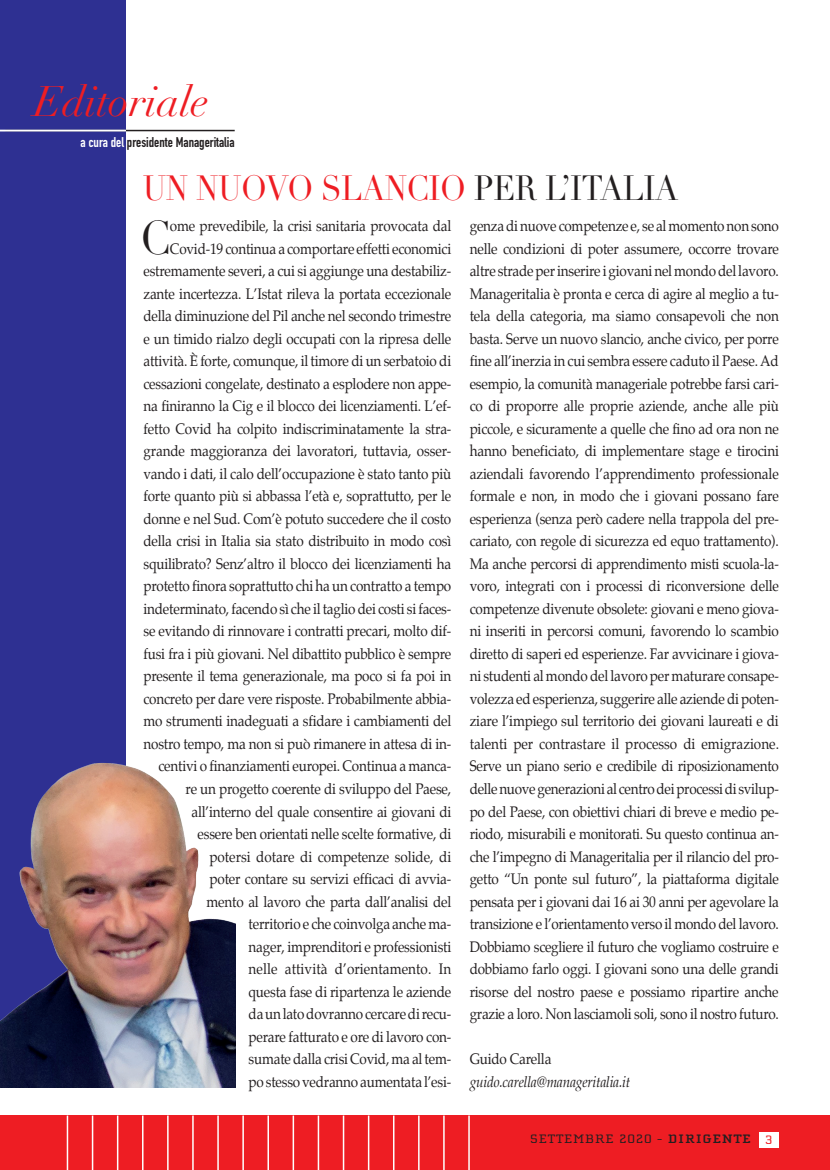
<style>
.page{position:relative;width:830px;height:1170px;background:#fff}
.page>*{position:absolute;margin:0;border:0;box-sizing:border-box;transform-origin:0 0}
.t1{font:46.65px "Didot LH";color:#231f20;scale:.9 1}
.t2{font:italic 42px "Didot LH";letter-spacing:-.005em;color:#ee1d23}
.t3{font:34.5px "Didot LH";letter-spacing:-.015em;color:#ee1d23;scale:.9 1}
.t4{font:15px/22.5px "Palatino";letter-spacing:-.015em;color:#231f20;text-align:right;scale:.9 1}
.t5{font:italic 15px "Palatino";letter-spacing:-.015em;color:#231f20;scale:.9 1}
.t6{font:13.95px "DIN Engschrift";color:#231f20}
.t7{font:12.6px "Cholla Slab";letter-spacing:.05em;color:#231f20;scale:1.2 1}
.s1{color:#fff}
.s2{color:#231f20}
.s3{font-weight:700}
.s4{color:#ee1d23}
</style>
<div class="page">
<div style="left:0;top:0;width:126px;height:1087px;background:#2e3092"></div>
<hr style="left:5px;top:130px;width:229px;height:1px;background:#231f20">
<div style="left:0;top:1115px;width:829px;height:54px;background:#ee1d23"></div>
<hr style="left:67px;top:1115px;width:1px;height:54px;background:#fff">
<hr style="left:92px;top:1115px;width:1px;height:54px;background:#fff">
<hr style="left:117px;top:1115px;width:1px;height:54px;background:#fff">
<hr style="left:142px;top:1115px;width:1px;height:54px;background:#fff">
<hr style="left:167px;top:1115px;width:1px;height:54px;background:#fff">
<hr style="left:192px;top:1115px;width:2px;height:54px;background:#fff">
<hr style="left:217px;top:1115px;width:2px;height:54px;background:#fff">
<hr style="left:242px;top:1115px;width:2px;height:54px;background:#fff">
<hr style="left:267px;top:1115px;width:2px;height:54px;background:#fff">
<hr style="left:292px;top:1115px;width:2px;height:54px;background:#fff">
<hr style="left:317px;top:1115px;width:2px;height:54px;background:#fff">
<hr style="left:342px;top:1115px;width:2px;height:54px;background:#fff">
<hr style="left:368px;top:1115px;width:1px;height:54px;background:#fff">
<hr style="left:393px;top:1115px;width:1px;height:54px;background:#fff">
<hr style="left:418px;top:1115px;width:1px;height:54px;background:#fff">
<hr style="left:443px;top:1115px;width:1px;height:54px;background:#fff">
<hr style="left:468px;top:1115px;width:1px;height:54px;background:#fff">
<div style="left:758px;top:1131px;width:20px;height:16px;background:#fff"></div>
<img style="left:0;top:763px;width:235px;height:324px">
<hr style="left:0;top:130px;width:126px;height:1px;background:#fff">
<h2 class="t2" style="left:34px;top:76px;width:176px">Editoriale</h2>
<p class="t6" style="left:80px;top:134px;width:156px"><span class="s1">a cura del</span> presidente Manageritalia</p>
<h3 class="t3" style="left:143px;top:167px;width:596px">UN NUOVO SLANCIO <span class="s2">PER L’ITALIA</span></h3>
<h1 class="t1" style="left:140px;top:210px;width:35px">C</h1>
<p class="t4" style="left:143px;top:215px;width:343px">ome prevedibile, la crisi sanitaria provocata dal Covid-19 continua a comportare effetti economici estremamente severi, a cui si aggiunge una destabiliz&shy;zante incertezza. L’Istat rileva la portata eccezionale della diminuzione del Pil anche nel secondo trimestre e un timido rialzo degli occupati con la ripresa delle attività. È forte, comunque, il timore di un serbatoio di cessazioni congelate, destinato a esplodere non appe&shy;na finiranno la Cig e il blocco dei licenziamenti. L’ef&shy;fetto Covid ha colpito indiscriminatamente la stra&shy;grande maggioranza dei lavoratori, tuttavia, osser&shy;vando i dati, il calo dell’occupazione è stato tanto più forte quanto più si abbassa l’età e, soprattutto, per le donne e nel Sud. Com’è potuto succedere che il costo della crisi in Italia sia stato distribuito in modo così squilibrato? Senz’altro il blocco dei licenziamenti ha protetto finora soprattutto chi ha un contratto a tempo indeterminato, facendo sì che il taglio dei costi si faces&shy;se evitando di rinnovare i contratti precari, molto dif&shy;fusi fra i più giovani. Nel dibattito pubblico è sempre presente il tema generazionale, ma poco si fa poi in concreto per dare vere risposte. Probabilmente abbia&shy;mo strumenti inadeguati a sfidare i cambiamenti del nostro tempo, ma non si può rimanere in attesa di in&shy;centivi o finanziamenti europei. Continua a manca&shy;re un progetto coerente di sviluppo del Paese, all’interno del quale consentire ai giovani di<br>essere ben orientati nelle scelte formative, di<br>potersi dotare di competenze solide, di<br>poter contare su servizi efficaci di avvia-<br>mento al lavoro che parta dall’analisi del<br>territorio e che coinvolga anche ma-<br>nager, imprenditori e professionisti<br>nelle attività d’orientamento. In<br>questa fase di ripartenza le aziende<br>da un lato dovranno cercare di recu-<br>perare fatturato e ore di lavoro con-<br>sumate dalla crisi Covid, ma al tem-<br>po stesso vedranno aumentata l’esi-</p>
<p class="t4" style="left:469px;top:215px;width:345px;text-align:justify">genza di nuove competenze e, se al momento non sono nelle condizioni di poter assumere, occorre trovare altre strade per inserire i giovani nel mondo del lavoro.<br>Manageritalia è pronta e cerca di agire al meglio a tu&shy;tela della categoria, ma siamo consapevoli che non basta. Serve un nuovo slancio, anche civico, per porre fine all’inerzia in cui sembra essere caduto il Paese. Ad esempio, la comunità manageriale potrebbe farsi cari&shy;co di proporre alle proprie aziende, anche alle più piccole, e sicuramente a quelle che fino ad ora non ne hanno beneficiato, di implementare stage e tirocini aziendali favorendo l’apprendimento professionale formale e non, in modo che i giovani possano fare esperienza (senza però cadere nella trappola del pre&shy;cariato, con regole di sicurezza ed equo trattamento).<br>Ma anche percorsi di apprendimento misti scuola-la&shy;voro, integrati con i processi di riconversione delle competenze divenute obsolete: giovani e meno giova&shy;ni inseriti in percorsi comuni, favorendo lo scambio diretto di saperi ed esperienze. Far avvicinare i giova&shy;ni studenti al mondo del lavoro per maturare consape&shy;volezza ed esperienza, suggerire alle aziende di poten&shy;ziare l’impiego sul territorio dei giovani laureati e di talenti per contrastare il processo di emigrazione.<br>Serve un piano serio e credibile di riposizionamento delle nuove generazioni al centro dei processi di svilup&shy;po del Paese, con obiettivi chiari di breve e medio pe&shy;riodo, misurabili e monitorati. Su questo continua an&shy;che l’impegno di Manageritalia per il rilancio del pro&shy;getto “Un ponte sul futuro”, la piattaforma digitale pensata per i giovani dai 16 ai 30 anni per agevolare la transizione e l’orientamento verso il mondo del lavoro.<br>Dobbiamo scegliere il futuro che vogliamo costruire e dobbiamo farlo oggi. I giovani sono una delle grandi risorse del nostro paese e possiamo ripartire anche grazie a loro. Non lasciamoli soli, sono il nostro futuro.</p>
<p class="t4" style="left:469px;top:1047px;width:92px">Guido Carella</p>
<p class="t5" style="left:469px;top:1072px;width:180px">guido.carella@manageritalia.it</p>
<p class="t7" style="left:530px;top:1132px;width:203px">SETTEMBRE 2020 - <span class="s3">DIRIGENTE</span> <span class="s4">3</span></p>
<p class="t7" style="left:564px;top:1134px;width:153px">GENNAIO/FEBBRAIO 2015</p>
</div>
